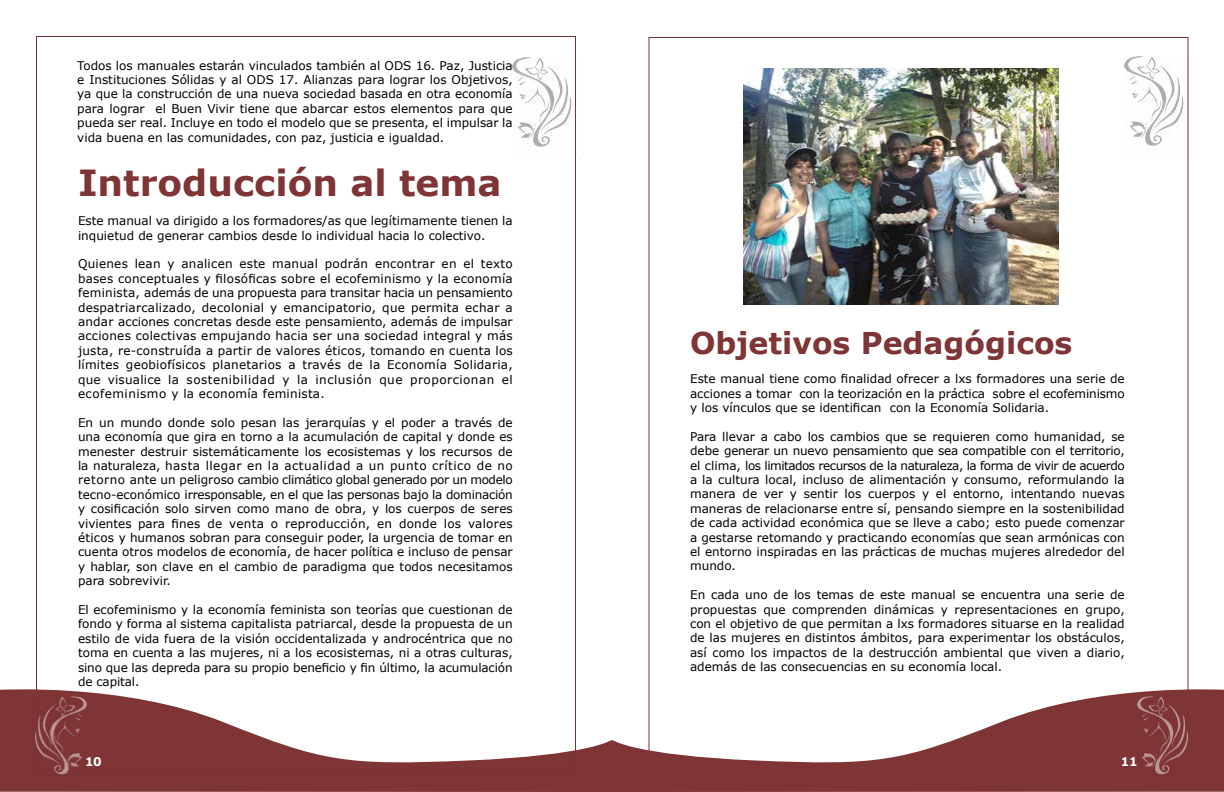
<style>
.page{position:relative;width:1224px;height:792px;background:#fff}
.page>*{position:absolute;margin:0;border:0;box-sizing:border-box;transform-origin:0 0}
.t1{font:700 36px "Verdana";color:#7f3436}
.t2{font:700 30px "Verdana";color:#7f3436}
.t3{font:12px/14.4px "Verdana";color:#000;text-align:justify}
.t4{font:700 12px "Verdana";color:#fff}
</style>
<div class="page">
<svg style="left:0;top:689px;width:612px;height:103px;fill:#7f3436"></svg>
<img style="left:513px;top:57px;width:67px;height:103px">
<img style="left:1125px;top:56px;width:67px;height:103px">
<svg style="left:612px;top:683px;width:612px;height:109px"></svg>
<img style="left:1137px;top:696px;width:62px;height:89px">
<img style="left:25px;top:696px;width:61px;height:89px">
<img style="left:744px;top:68px;width:315px;height:237px">
<p class="t3" style="left:77px;top:58px;width:437px">Todos los manuales estarán vinculados también al ODS 16. Paz, Justicia e Instituciones Sólidas y al ODS 17. Alianzas para lograr los Objetivos, ya que la construcción de una nueva sociedad basada en otra economía para lograr el Buen Vivir tiene que abarcar estos elementos para que pueda ser real. Incluye en todo el modelo que se presenta, el impulsar la vida buena en las comunidades, con paz, justicia e igualdad.</p>
<h1 class="t1" style="left:78px;top:160px;width:425px">Introducción al tema</h1>
<p class="t3" style="left:78px;top:213px;width:436px">Este manual va dirigido a los formadores/as que legítimamente tienen la inquietud de generar cambios desde lo individual hacia lo colectivo.</p>
<p class="t3" style="left:78px;top:256px;width:436px">Quienes lean y analicen este manual podrán encontrar en el texto bases conceptuales y filosóficas sobre el ecofeminismo y la economía feminista, además de una propuesta para transitar hacia un pensamiento despatriarcalizado, decolonial y emancipatorio, que permita echar a andar acciones concretas desde este pensamiento, además de impulsar acciones colectivas empujando hacia ser una sociedad integral y más justa, re-construída a partir de valores éticos, tomando en cuenta los límites geobiofísicos planetarios a través de la Economía Solidaria, que visualice la sostenibilidad y la inclusión que proporcionan el ecofeminismo y la economía feminista.</p>
<p class="t3" style="left:78px;top:415px;width:436px">En un mundo donde solo pesan las jerarquías y el poder a través de una economía que gira en torno a la acumulación de capital y donde es menester destruir sistemáticamente los ecosistemas y los recursos de la naturaleza, hasta llegar en la actualidad a un punto crítico de no retorno ante un peligroso cambio climático global generado por un modelo tecno-económico irresponsable, en el que las personas bajo la dominación y cosificación solo sirven como mano de obra, y los cuerpos de seres vivientes para fines de venta o reproducción, en donde los valores éticos y humanos sobran para conseguir poder, la urgencia de tomar en cuenta otros modelos de economía, de hacer política e incluso de pensar y hablar, son clave en el cambio de paradigma que todos necesitamos para sobrevivir.</p>
<p class="t3" style="left:78px;top:602px;width:436px">El ecofeminismo y la economía feminista son teorías que cuestionan de fondo y forma al sistema capitalista patriarcal, desde la propuesta de un estilo de vida fuera de la visión occidentalizada y androcéntrica que no toma en cuenta a las mujeres, ni a los ecosistemas, ni a otras culturas, sino que las depreda para su propio beneficio y fin último, la acumulación de capital.</p>
<h2 class="t2" style="left:690px;top:324px;width:384px">Objetivos Pedagógicos</h2>
<p class="t3" style="left:690px;top:371px;width:436px">Este manual tiene como finalidad ofrecer a lxs formadores una serie de acciones a tomar con la teorización en la práctica sobre el ecofeminismo y los vínculos que se identifican con la Economía Solidaria.</p>
<p class="t3" style="left:690px;top:429px;width:436px">Para llevar a cabo los cambios que se requieren como humanidad, se debe generar un nuevo pensamiento que sea compatible con el territorio, el clima, los limitados recursos de la naturaleza, la forma de vivir de acuerdo a la cultura local, incluso de alimentación y consumo, reformulando la manera de ver y sentir los cuerpos y el entorno, intentando nuevas maneras de relacionarse entre sí, pensando siempre en la sostenibilidad de cada actividad económica que se lleve a cabo; esto puede comenzar a gestarse retomando y practicando economías que sean armónicas con el entorno inspiradas en las prácticas de muchas mujeres alrededor del mundo.</p>
<p class="t3" style="left:690px;top:587px;width:436px">En cada uno de los temas de este manual se encuentra una serie de propuestas que comprenden dinámicas y representaciones en grupo, con el objetivo de que permitan a lxs formadores situarse en la realidad de las mujeres en distintos ámbitos, para experimentar los obstáculos, así como los impactos de la destrucción ambiental que viven a diario, además de las consecuencias en su economía local.</p>
<p class="t4" style="left:85px;top:754px;width:18px">10</p>
<p class="t4" style="left:1121px;top:754px;width:18px">11</p>
</div>
